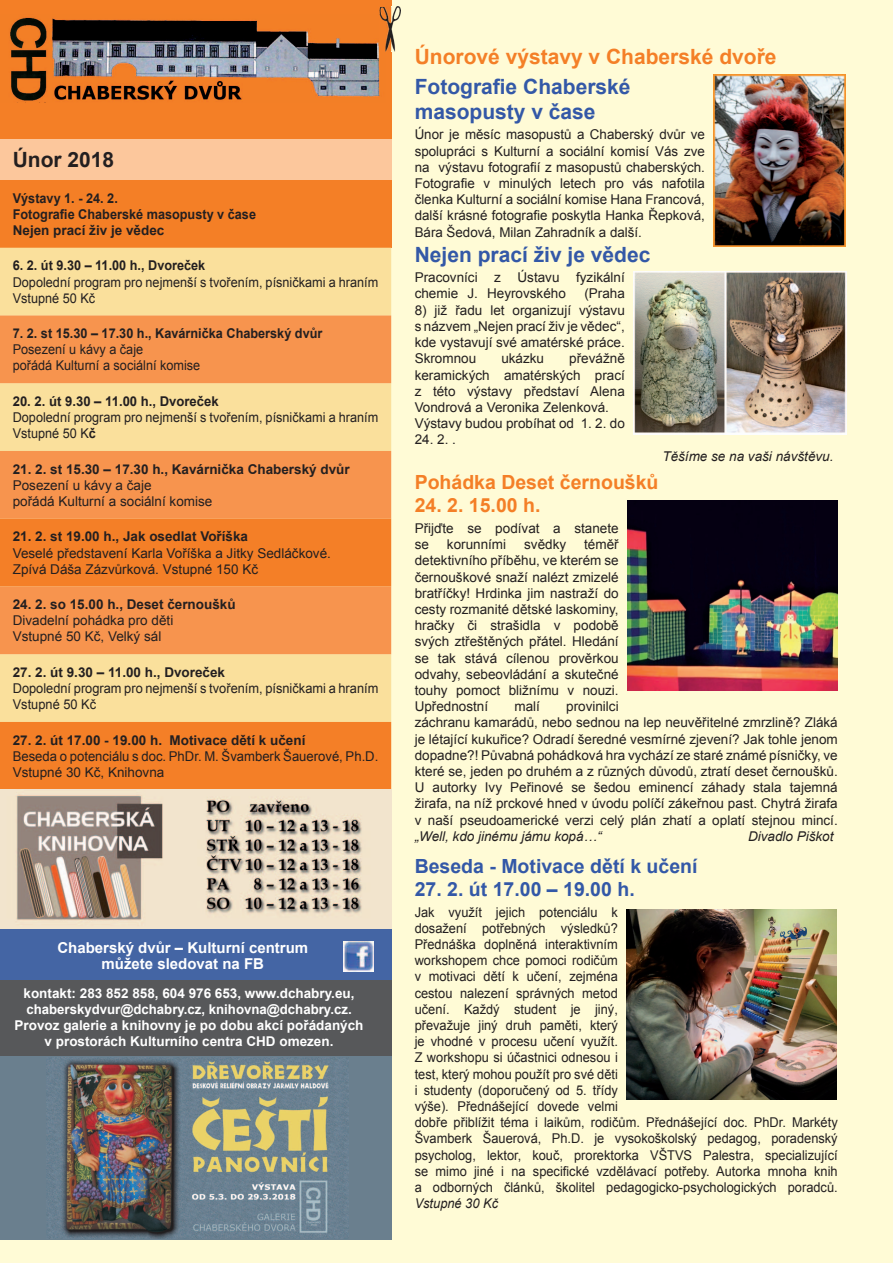
<style>
.page{position:relative;width:893px;height:1263px;background:#fff}
.page>*{position:absolute;margin:0;border:0;box-sizing:border-box;transform-origin:0 0}
.t1{font:700 21px/25.2px "Arial";color:#3358a7}
.t2{font:700 21px "Arial";color:#f47f27}
.t3{font:700 21px "Arial";color:#231f20}
.t4{font:700 19.5px "Arial";color:#3358a7}
.t5{font:700 19.5px "Arial";color:#f47f27}
.t6{font:700 15px/16.5px "Arial";color:#fff;text-align:center}
.t7{font:13.5px/16.2px "Arial";color:#231f20}
.t8{font:13.5px/16.2px "Arial";color:#231f20;scale:.95 1}
.t9{font:700 13.5px "Arial";color:#231f20}
.t10{font:13.5px/16.2px "Arial";color:#231f20;scale:.94 1}
.t11{font:700 13.5px/16.2px "Arial";color:#fff;text-align:center}
.t12{font:700 13.5px/16.2px "Arial";color:#231f20;scale:.94 1}
.t13{font:italic 13.5px "Arial";color:#231f20}
.t14{font:italic 13.5px "Arial";color:#231f20;scale:.95 1}
.s1{font-weight:700}
</style>
<div class="page">
<div style="left:0;top:0;width:892px;height:1263px;background:#fffbd6"></div>
<div style="left:0;top:0;width:391px;height:139px;background:#f47f26"></div>
<img style="left:10px;top:14px;width:376px;height:87px">
<img style="left:380px;top:7px;width:21px;height:44px">
<img style="left:380px;top:14px;width:6px;height:37px">
<div style="left:0;top:979px;width:391px;height:77px;background:#57585a"></div>
<div style="left:0;top:139px;width:391px;height:41px;background:#fcc79c"></div>
<div style="left:0;top:180px;width:391px;height:68px;background:#f47f26"></div>
<div style="left:0;top:248px;width:391px;height:67px;background:#fae09c"></div>
<svg style="left:0;top:315px;width:391px;height:204px;background:#f8ad68"></svg>
<svg style="left:0;top:519px;width:391px;height:271px;background:#f69c4e"></svg>
<img style="left:627px;top:500px;width:210px;height:190px">
<img style="left:713px;top:74px;width:133px;height:172px">
<img style="left:633px;top:271px;width:213px;height:164px">
<img style="left:626px;top:909px;width:210px;height:191px">
<img style="left:0;top:790px;width:392px;height:139px">
<div style="left:0;top:929px;width:391px;height:50px;background:#4465a4"></div>
<img style="left:343px;top:942px;width:30px;height:29px">
<div style="left:0;top:1056px;width:391px;height:184px;background:#6a7f8e"></div>
<img style="left:46px;top:1057px;width:302px;height:181px">
<h1 class="t3" style="left:13px;top:146px;width:103px">Únor 2018</h1>
<p class="t12" style="left:13px;top:190px;width:260px">Výstavy 1. - 24. 2.<br>Fotografie Chaberské masopusty v čase<br>Nejen prací živ je vědec</p>
<p class="t12" style="left:13px;top:258px;width:206px">6. 2. út 9.30 – 11.00 h., Dvoreček</p>
<p class="t10" style="left:13px;top:274px;width:390px">Dopolední program pro nejmenší s tvořením, písničkami a hraním<br>Vstupné 50 Kč</p>
<p class="t12" style="left:13px;top:326px;width:331px">7. 2. st 15.30 – 17.30 h., Kavárnička Chaberský dvůr</p>
<p class="t10" style="left:13px;top:342px;width:201px">Posezení u kávy a čaje<br>pořádá Kulturní a sociální komise</p>
<p class="t9" style="left:13px;top:392px;width:208px">20. 2. út 9.30 – 11.00 h., Dvoreček</p>
<p class="t10" style="left:13px;top:409px;width:390px">Dopolední program pro nejmenší s tvořením, písničkami a hraním<br>Vstupné 50 K<span class="s1">č</span></p>
<p class="t9" style="left:13px;top:460px;width:338px">21. 2. st 15.30 – 17.30 h., Kavárnička Chaberský dvůr</p>
<p class="t7" style="left:13px;top:477px;width:201px">Posezení u kávy a čaje<br>pořádá Kulturní a sociální komise</p>
<p class="t9" style="left:13px;top:527px;width:237px">21. 2. st 19.00 h., Jak osedlat Voříška</p>
<p class="t7" style="left:13px;top:545px;width:320px">Veselé představení Karla Voříška a Jitky Sedláčkové.<br>Zpívá Dáša Zázvůrková. Vstupné 150 Kč</p>
<p class="t9" style="left:13px;top:595px;width:224px">24. 2. so 15.00 h., Deset černoušků</p>
<p class="t7" style="left:13px;top:612px;width:162px">Divadelní pohádka pro děti<br>Vstupné 50 Kč, Velký sál</p>
<p class="t9" style="left:13px;top:663px;width:214px">27. 2. út 9.30 – 11.00 h., Dvoreček</p>
<p class="t8" style="left:13px;top:680px;width:386px">Dopolední program pro nejmenší s tvořením, písničkami a hraním<br>Vstupné 50 Kč</p>
<p class="t9" style="left:13px;top:731px;width:294px">27. 2. út 17.00 - 19.00 h. Motivace dětí k učení</p>
<p class="t7" style="left:13px;top:748px;width:367px">Beseda o potenciálu s doc. PhDr. M. Švamberk Šauerové, Ph.D.<br>Vstupné 30 Kč, Knihovna</p>
<p class="t6" style="left:57px;top:940px;width:252px">Chaberský dvůr – Kulturní centrum můžete sledovat na FB</p>
<p class="t11" style="left:15px;top:985px;width:350px">kontakt: 283 852 858, 604 976 653, www.dchabry.eu, chaberskydvur@dchabry.cz, knihovna@dchabry.cz.<br>Provoz galerie a knihovny je po dobu akcí pořádaných v prostorách Kulturního centra CHD omezen.</p>
<h1 class="t2" style="left:415px;top:43px;width:363px">Únorové výstavy v Chaberské dvoře</h1>
<h1 class="t1" style="left:415px;top:74px;width:217px">Fotografie Chaberské masopusty v čase</h1>
<p class="t7" style="left:415px;top:127px;width:292px;text-align:justify">Únor je měsíc masopustů a Chaberský dvůr ve spolupráci s Kulturní a sociální komisí Vás zve na výstavu fotografií z masopustů chaberských.<br>Fotografie v minulých letech pro vás nafotila členka Kulturní a sociální komise Hana Francová, další krásné fotografie poskytla Hanka Řepková, Bára Šedová, Milan Zahradník a další.</p>
<h1 class="t1" style="left:415px;top:242px;width:237px">Nejen prací živ je vědec</h1>
<p class="t7" style="left:415px;top:270px;width:212px">Pracovníci z Ústavu fyzikální chemie J. Heyrovského</p>
<p class="t7" style="left:584px;top:286px;width:42px">(Praha</p>
<p class="t7" style="left:415px;top:302px;width:212px;text-align:justify">8) již řadu let organizují výstavu s názvem „Nejen prací živ je vědec“, kde vystavují své amatérské práce.<br>Skromnou</p>
<p class="t7" style="left:415px;top:351px;width:212px;text-indent:155px">převážně keramických amatérských prací z této výstavy představí Alena<br>Vondrová a Veronika Zelenková.<br>Výstavy budou probíhat od 1. 2. do</p>
<p class="t7" style="left:415px;top:432px;width:43px">24. 2. .</p>
<p class="t7" style="left:501px;top:351px;width:44px">ukázku</p>
<p class="t13" style="left:662px;top:447px;width:173px">Těšíme se na vaši návštěvu.</p>
<h2 class="t5" style="left:415px;top:469px;width:245px">Pohádka Deset černoušků</h2>
<h2 class="t5" style="left:415px;top:493px;width:127px">24. 2. 15.00 h.</h2>
<p class="t7" style="left:415px;top:520px;width:206px">Přijďte se podívat a stanete se</p>
<p class="t7" style="left:415px;top:536px;width:206px;text-align:justify;text-indent:170px">téměř detektivního příběhu, ve kterém se černouškové snaží nalézt zmizelé bratříčky! Hrdinka jim nastraží do cesty rozmanité dětské laskominy, hračky či strašidla v podobě svých ztřeštěných přátel. Hledání se tak stává cílenou prověrkou odvahy, sebeovládání a skutečné touhy pomoct bližnímu v nouzi.<br>Upřednostní</p>
<p class="t7" style="left:447px;top:536px;width:61px">korunními</p>
<p class="t7" style="left:524px;top:536px;width:44px">svědky</p>
<p class="t7" style="left:514px;top:698px;width:27px">malí</p>
<p class="t7" style="left:415px;top:698px;width:425px;text-indent:151px">provinilci<br>záchranu kamarádů, nebo sednou na lep neuvěřitelné zmrzlině? Zláká je létající kukuřice? Odradí šeredné vesmírné zjevení? Jak tohle jenom dopadne?! Půvabná pohádková hra vychází ze staré známé písničky, ve které se, jeden po druhém a z různých důvodů, ztratí deset černoušků.<br>U autorky Ivy Peřinové se šedou eminencí záhady stala tajemná žirafa, na níž prckové hned v úvodu políčí zákeřnou past. Chytrá žirafa v naší pseudoamerické verzi celý plán zhatí a oplatí stejnou mincí.</p>
<p class="t13" style="left:415px;top:827px;width:188px">„Well, kdo jinému jámu kopá…“</p>
<p class="t13" style="left:748px;top:827px;width:87px">Divadlo Piškot</p>
<h2 class="t4" style="left:415px;top:853px;width:284px">Beseda - Motivace dětí k učení</h2>
<h2 class="t4" style="left:415px;top:876px;width:222px">27. 2. út 17.00 – 19.00 h.</h2>
<p class="t8" style="left:415px;top:904px;width:447px">Jak využít jejich potenciálu k<br>dosažení potřebných výsledků?<br>Přednáška doplněná interaktivním<br>workshopem chce pomoci rodičům<br>v motivaci dětí k učení, zejména<br>cestou nalezení správných metod<br>učení. Každý student je jiný,<br>převažuje jiný druh paměti, který<br>je vhodné v procesu učení využít.<br>Z workshopu si účastnici odnesou i<br>test, který mohou použít pro své děti<br>i studenty (doporučený od 5. třídy<br>výše). Přednášející dovede velmi<br>dobře přiblížit téma i laikům, rodičům. Přednášející doc. PhDr. Markéty Švamberk Šauerová, Ph.D. je vysokoškolský pedagog, poradenský psycholog, lektor, kouč, prorektorka VŠTVS Palestra, specializující se mimo jiné i na specifické vzdělávací potřeby. Autorka mnoha knih a odborných článků, školitel pedagogicko-psychologických poradců.</p>
<p class="t14" style="left:415px;top:1195px;width:89px">Vstupné 30 Kč</p>
</div>
